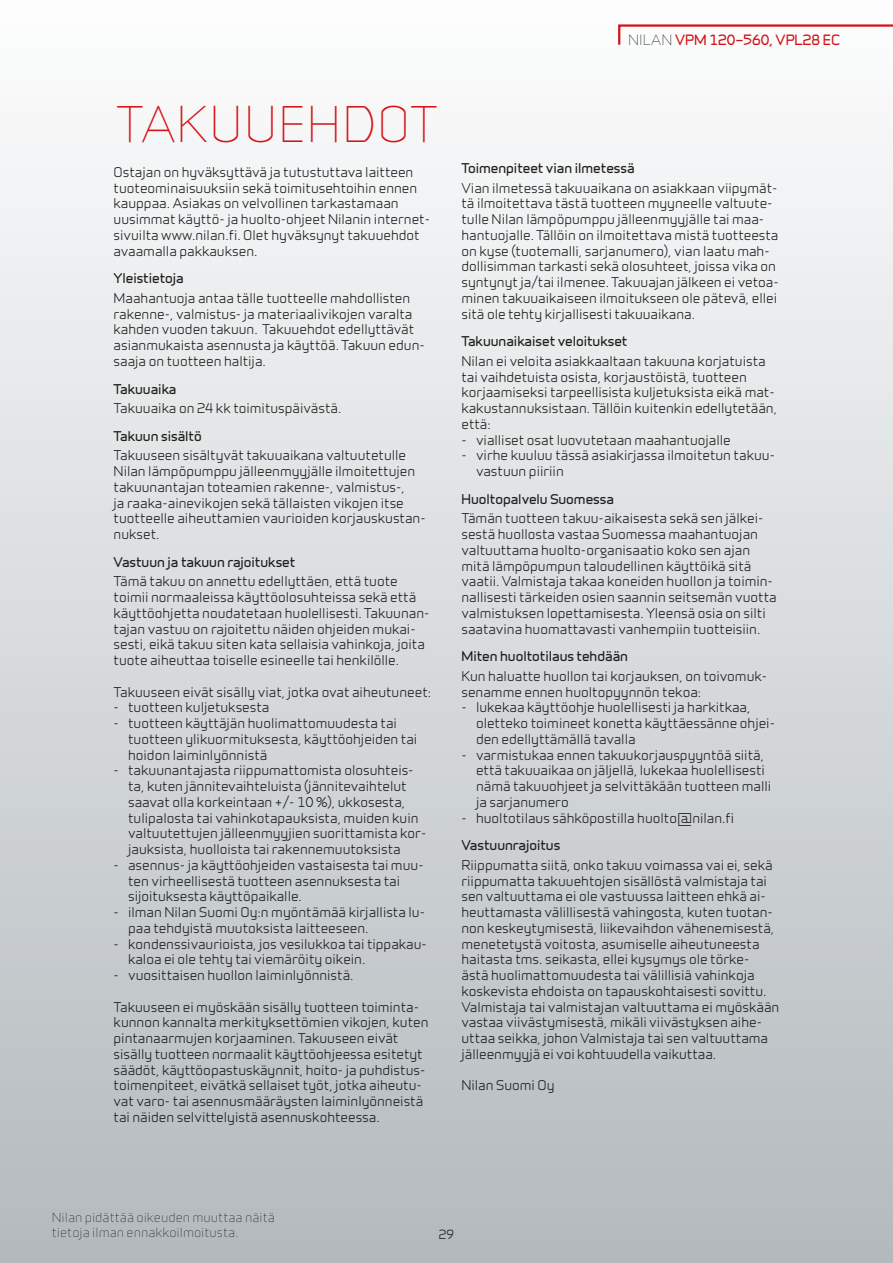
<style>
.page{position:relative;width:893px;height:1263px;background:#fff}
.page>*{position:absolute;margin:0;border:0;box-sizing:border-box;transform-origin:0 0}
.t1{font:46.5px "Infinity T Light";letter-spacing:.015em;color:#d51317}
.t2{font:13.5px "Infinity T Bold";letter-spacing:.005em;color:#d51317}
.t3{font:12.75px/15.8px "Infinity T Medium";color:#1d1d1b}
.t4{font:12.75px "Infinity T Bold";color:#1d1d1b}
.t5{font:12px/15px "Infinity T Light";color:#1d1d1b}
.t6{font:12px "Infinity T Medium";color:#1d1d1b}
.s1{font-family:"Infinity T Light";color:#1d1d1b}
</style>
<div class="page">
<div style="left:0;top:0;width:893px;height:1263px;background:linear-gradient(to bottom,#fdfefe,#b3b9bd)"></div>
<svg style="left:617px;top:23px;width:276px;height:24px"></svg>
<p class="t2" style="left:628px;top:30px;width:214px"><span class="s1">nilan</span> VPM 120–560, VPL28 EC</p>
<h1 class="t1" style="left:115px;top:91px;width:325px">takuuehdot</h1>
<p class="t3" style="left:114px;top:163px;width:318px">Ostajan on hyväksyttävä ja tutustuttava laitteen tuoteominaisuuksiin sekä toimitusehtoihin ennen kauppaa. Asiakas on velvollinen tarkastamaan uusimmat käyttö- ja huolto-ohjeet Nilanin internet&shy;sivuilta www.nilan.fi. Olet hyväksynyt takuuehdot avaamalla pakkauksen.</p>
<p class="t4" style="left:114px;top:269px;width:72px">Yleistietoja</p>
<p class="t3" style="left:114px;top:289px;width:313px">Maahantuoja antaa tälle tuotteelle mahdollisten rakenne-, valmistus- ja materiaalivikojen varalta kahden vuoden takuun. Takuuehdot edellyttävät asianmukaista asennusta ja käyttöä. Takuun edun&shy;saaja on tuotteen haltija.</p>
<p class="t4" style="left:114px;top:379px;width:64px">Takuuaika</p>
<p class="t3" style="left:114px;top:400px;width:229px">Takuuaika on 24 kk toimituspäivästä.</p>
<p class="t4" style="left:114px;top:427px;width:90px">Takuun sisältö</p>
<p class="t3" style="left:114px;top:447px;width:314px">Takuuseen sisältyvät takuuaikana valtuutetulle Nilan lämpöpumppu jälleenmyyjälle ilmoitettujen takuunantajan toteamien rakenne-, valmistus-,<br>ja raaka-ainevikojen sekä tällaisten vikojen itse tuotteelle aiheuttamien vaurioiden korjauskustan&shy;nukset.</p>
<p class="t4" style="left:114px;top:552px;width:183px">Vastuun ja takuun rajoitukset</p>
<p class="t3" style="left:114px;top:573px;width:318px">Tämä takuu on annettu edellyttäen, että tuote toimii normaaleissa käyttöolosuhteissa sekä että käyttöohjetta noudatetaan huolellisesti. Takuunan&shy;tajan vastuu on rajoitettu näiden ohjeiden mukai&shy;sesti, eikä takuu siten kata sellaisia vahinkoja, joita tuote aiheuttaa toiselle esineelle tai henkilölle.</p>
<p class="t3" style="left:114px;top:683px;width:319px">Takuuseen eivät sisälly viat, jotka ovat aiheutuneet:</p>
<p class="t3" style="left:114px;top:699px;width:157px">- tuotteen kuljetuksesta</p>
<p class="t3" style="left:128px;top:715px;width:291px;text-indent:-15px">- tuotteen käyttäjän huolimattomuudesta tai tuotteen ylikuormituksesta, käyttöohjeiden tai hoidon laiminlyönnistä</p>
<p class="t3" style="left:128px;top:762px;width:300px;text-indent:-15px">- takuunantajasta riippumattomista olosuhteis&shy;ta, kuten jännitevaihteluista (jännitevaihtelut saavat olla korkeintaan +/- 10 %), ukkosesta, tulipalosta tai vahinkotapauksista, muiden kuin valtuutettujen jälleenmyyjien suorittamista kor&shy;jauksista, huolloista tai rakennemuutoksista</p>
<p class="t3" style="left:128px;top:856px;width:297px;text-indent:-15px">- asennus- ja käyttöohjeiden vastaisesta tai muu&shy;ten virheellisestä tuotteen asennuksesta tai sijoituksesta käyttöpaikalle.</p>
<p class="t3" style="left:128px;top:904px;width:298px;text-indent:-15px">- ilman Nilan Suomi Oy:n myöntämää kirjallista lu&shy;paa tehdyistä muutoksista laitteeseen.</p>
<p class="t3" style="left:128px;top:935px;width:300px;text-indent:-15px">- kondenssivaurioista, jos vesilukkoa tai tippakau&shy;kaloa ei ole tehty tai viemäröity oikein.</p>
<p class="t3" style="left:114px;top:967px;width:242px">- vuosittaisen huollon laiminlyönnistä.</p>
<p class="t3" style="left:114px;top:998px;width:316px">Takuuseen ei myöskään sisälly tuotteen toiminta&shy;kunnon kannalta merkityksettömien vikojen, kuten pintanaarmujen korjaaminen. Takuuseen eivät sisälly tuotteen normaalit käyttöohjeessa esitetyt säädöt, käyttöopastuskäynnit, hoito- ja puhdistus&shy;toimenpiteet, eivätkä sellaiset työt, jotka aiheutu&shy;vat varo- tai asennusmääräysten laiminlyönneistä tai näiden selvittelyistä asennuskohteessa.</p>
<p class="t4" style="left:461px;top:159px;width:175px">Toimenpiteet vian ilmetessä</p>
<p class="t3" style="left:461px;top:179px;width:319px">Vian ilmetessä takuuaikana on asiakkaan viipymät&shy;tä ilmoitettava tästä tuotteen myyneelle valtuute&shy;tulle Nilan lämpöpumppu jälleenmyyjälle tai maa&shy;hantuojalle. Tällöin on ilmoitettava mistä tuotteesta on kyse (tuotemalli, sarjanumero), vian laatu mah&shy;dollisimman tarkasti sekä olosuhteet, joissa vika on syntynyt ja/tai ilmenee. Takuuajan jälkeen ei vetoa&shy;minen takuuaikaiseen ilmoitukseen ole pätevä, ellei sitä ole tehty kirjallisesti takuuaikana.</p>
<p class="t4" style="left:461px;top:332px;width:167px">Takuunaikaiset veloitukset</p>
<p class="t3" style="left:461px;top:352px;width:317px">Nilan ei veloita asiakkaaltaan takuuna korjatuista tai vaihdetuista osista, korjaustöistä, tuotteen korjaamiseksi tarpeellisista kuljetuksista eikä mat&shy;kakustannuksistaan. Tällöin kuitenkin edellytetään, että:</p>
<p class="t3" style="left:461px;top:431px;width:271px">- vialliset osat luovutetaan maahantuojalle</p>
<p class="t3" style="left:476px;top:447px;width:301px;text-indent:-15px">- virhe kuuluu tässä asiakirjassa ilmoitetun takuu&shy;vastuun piiriin</p>
<p class="t4" style="left:461px;top:489px;width:154px">Huoltopalvelu Suomessa</p>
<p class="t3" style="left:461px;top:510px;width:317px">Tämän tuotteen takuu-aikaisesta sekä sen jälkei&shy;sestä huollosta vastaa Suomessa maahantuojan valtuuttama huolto-organisaatio koko sen ajan mitä lämpöpumpun taloudellinen käyttöikä sitä vaatii. Valmistaja takaa koneiden huollon ja toimin&shy;nallisesti tärkeiden osien saannin seitsemän vuotta valmistuksen lopettamisesta. Yleensä osia on silti saatavina huomattavasti vanhempiin tuotteisiin.</p>
<p class="t4" style="left:461px;top:647px;width:168px">Miten huoltotilaus tehdään</p>
<p class="t3" style="left:461px;top:667px;width:307px">Kun haluatte huollon tai korjauksen, on toivomuk&shy;senamme ennen huoltopyynnön tekoa:</p>
<p class="t3" style="left:476px;top:699px;width:301px;text-indent:-15px">- lukekaa käyttöohje huolellisesti ja harkitkaa, oletteko toimineet konetta käyttäessänne ohjei&shy;den edellyttämällä tavalla</p>
<p class="t3" style="left:476px;top:746px;width:297px;text-indent:-15px">- varmistukaa ennen takuukorjauspyyntöä siitä, että takuuaikaa on jäljellä, lukekaa huolellisesti nämä takuuohjeet ja selvittäkään tuotteen malli ja sarjanumero</p>
<p class="t3" style="left:461px;top:809px;width:274px">- huoltotilaus sähköpostilla huolto@nilan.fi</p>
<p class="t4" style="left:461px;top:836px;width:100px">Vastuunrajoitus</p>
<p class="t3" style="left:461px;top:856px;width:319px">Riippumatta siitä, onko takuu voimassa vai ei, sekä riippumatta takuuehtojen sisällöstä valmistaja tai sen valtuuttama ei ole vastuussa laitteen ehkä ai&shy;heuttamasta välillisestä vahingosta, kuten tuotan&shy;non keskeytymisestä, liikevaihdon vähenemisestä, menetetystä voitosta, asumiselle aiheutuneesta haitasta tms. seikasta, ellei kysymys ole törke&shy;ästä huolimattomuudesta tai välillisiä vahinkoja koskevista ehdoista on tapauskohtaisesti sovittu.<br>Valmistaja tai valmistajan valtuuttama ei myöskään vastaa viivästymisestä, mikäli viivästyksen aihe&shy;uttaa seikka, johon Valmistaja tai sen valtuuttama jälleenmyyjä ei voi kohtuudella vaikuttaa.</p>
<p class="t3" style="left:461px;top:1077px;width:95px">Nilan Suomi Oy</p>
<p class="t5" style="left:52px;top:1209px;width:225px">Nilan pidättää oikeuden muuttaa näitä tietoja ilman ennakkoilmoitusta.</p>
<p class="t6" style="left:439px;top:1225px;width:17px">29</p>
</div>
